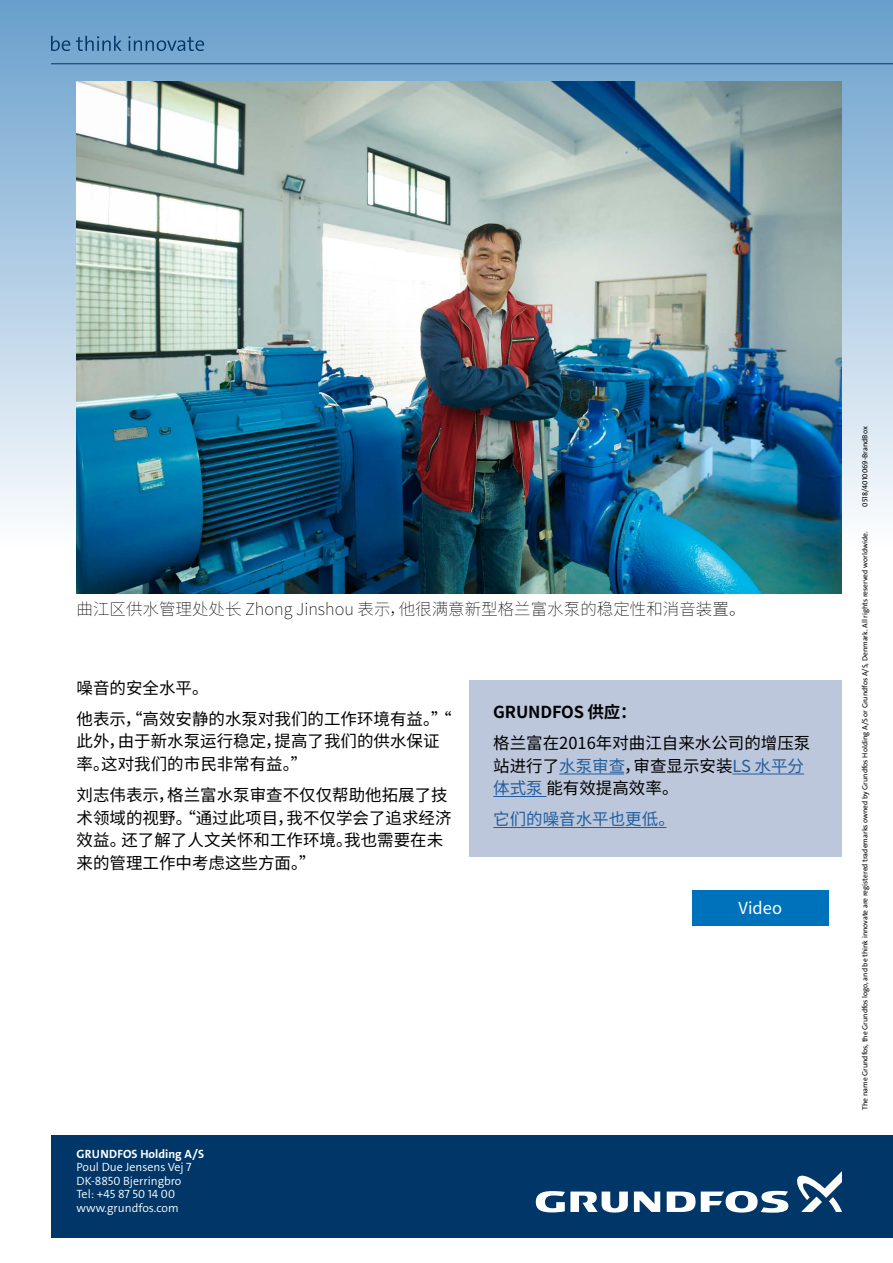
<style>
.page{position:relative;width:893px;height:1263px;background:#fff}
.page>*{position:absolute;margin:0;border:0;box-sizing:border-box;transform-origin:0 0}
.t1{font:16.5px/22.5px "Noto Sans CJ Ksc";color:#000}
.t2{font:100 16.5px "Noto Sans CJ Ksc";color:#000}
.t3{font:700 16.5px "Noto Sans CJ Ksc";letter-spacing:-.01em;color:#000}
.t4{font:16.5px "Noto Sans CJ Ksc";color:#215e9e}
.t5{font:16.5px "Noto Sans CJ Ksc";color:#fff}
.t6{font:12px/13.5px "Grundfos The Sans V2 OT 4 SL";color:#fff}
.t7{font:12px "Grundfos The Sans V2 OT 7 B";letter-spacing:.01em;color:#fff}
.t8{font:7.5px "Grundfos The Sans V2 OT 5 R";color:#000}
.s1{color:#215e9e}
</style>
<div class="page">
<div style="left:0;top:0;width:893px;height:546px;background:linear-gradient(to bottom,#699fcc,#fafbfc)"></div>
<div style="left:51px;top:1135px;width:842px;height:102px;background:#003768"></div>
<hr style="left:51px;top:63px;width:842px;height:1px;background:#003768">
<svg style="left:634px;top:1191px;width:26px;height:21px"></svg>
<svg style="left:536px;top:1191px;width:92px;height:21px"></svg>
<svg style="left:667px;top:1191px;width:121px;height:22px"></svg>
<svg style="left:797px;top:1171px;width:45px;height:41px"></svg>
<svg style="left:51px;top:36px;width:19px;height:15px"></svg>
<svg style="left:76px;top:36px;width:46px;height:15px"></svg>
<svg style="left:128px;top:36px;width:76px;height:15px"></svg>
<div style="left:692px;top:890px;width:136px;height:35px;background:#0072bc"></div>
<img style="left:77px;top:81px;width:765px;height:512px">
<div style="left:470px;top:680px;width:372px;height:177px;background:#bdc7db"></div>
<hr style="left:559px;top:773px;width:65px;height:1px;background:#215e9e">
<hr style="left:732px;top:773px;width:72px;height:1px;background:#215e9e">
<hr style="left:493px;top:796px;width:53px;height:1px;background:#215e9e">
<hr style="left:493px;top:827px;width:173px;height:1px;background:#215e9e">
<p class="t2" style="left:77px;top:600px;width:670px">曲江区供水管理处处长 Zhong Jinshou 表示，他很满意新型格兰富水泵的稳定性和消音装置。</p>
<p class="t1" style="left:77px;top:673px;width:377px;line-height:31px">噪音的安全水平。<br>他表示，“高效安静的水泵对我们的工作环境有益。”“</p>
<p class="t1" style="left:77px;top:730px;width:364px">此外，由于新水泵运行稳定，提高了我们的供水保证率。这对我们的市民非常有益。”</p>
<p class="t1" style="left:77px;top:784px;width:376px">刘志伟表示，格兰富水泵审查不仅仅帮助他拓展了技术领域的视野。“通过此项目，我不仅学会了追求经济效益。还了解了人文关怀和工作环境。我也需要在未来的管理工作中考虑这些方面。”</p>
<p class="t3" style="left:493px;top:703px;width:145px">GRUNDFOS 供应：</p>
<p class="t1" style="left:493px;top:732px;width:319px">格兰富在2016年对曲江自来水公司的增压泵站进行了<span class="s1">水泵审查</span>，审查显示安装<span class="s1">LS 水平分体式泵</span> 能有效提高效率。</p>
<p class="t4" style="left:493px;top:810px;width:183px">它们的噪音水平也更低。</p>
<p class="t5" style="left:739px;top:899px;width:45px">Video</p>
<p class="t7" style="left:77px;top:1146px;width:129px">GRUNDFOS Holding A/S</p>
<p class="t6" style="left:77px;top:1161px;width:117px">Poul Due Jensens Vej 7<br>DK-8850 Bjerringbro<br>Tel: +45 87 50 14 00 www.grundfos.com</p>
<p class="t8" style="left:860px;top:506px;width:81px;rotate:-90deg">0518/4010069-BrandBox</p>
<p class="t8" style="left:860px;top:1110px;width:580px;rotate:-90deg">The name Grundfos, the Grundfos logo, and be think innovate are registered trademarks owned by Grundfos Holding A/S or Grundfos A/S, Denmark. All rights reserved worldwide.</p>
</div>
